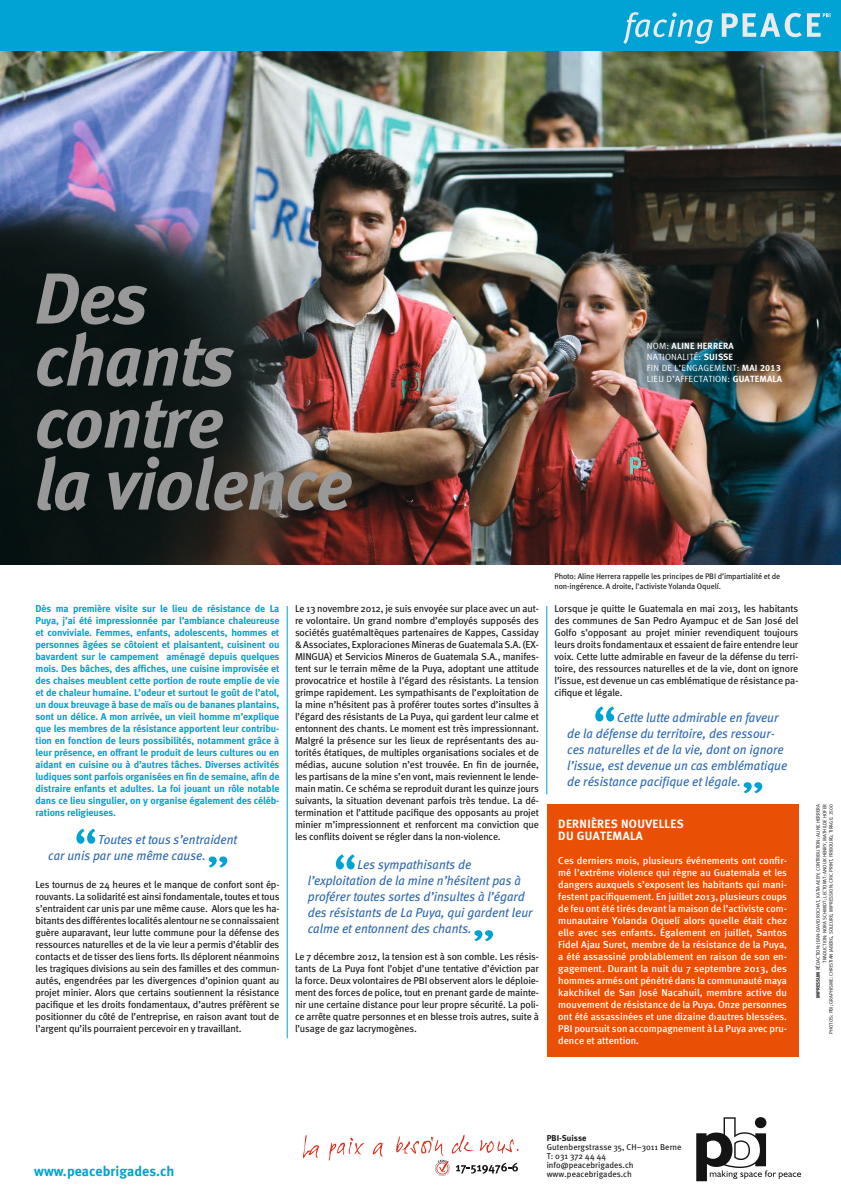
<style>
.page{position:relative;width:841px;height:1191px;background:#fff}
.page>*{position:absolute;margin:0;border:0;box-sizing:border-box;transform-origin:0 0}
.t1{font:italic 72px/62px "Meta Bold LF";letter-spacing:-.015em;color:#999}
.t2{font:14px "Meta Bold LF";letter-spacing:.005em;color:#00a3d3}
.t3{font:italic 13px/16px "Meta";color:#2b69b1;scale:.96 1}
.t4{font:12px/12px "Meta Bold LF";letter-spacing:.06em;color:#fff}
.t5{font:10px/12px "Meta";letter-spacing:-.015em;color:#131413;text-align:justify}
.t6{font:10px/12px "Meta Bold LF";letter-spacing:-.015em;color:#00a3d3;text-align:justify}
.t7{font:500 10px/12px "Meta";color:#fff;text-align:justify}
.t8{font:9px/11px "Meta Normal LF";letter-spacing:.025em;color:#fff}
.t9{font:9px "Meta Bold LF";letter-spacing:.025em;color:#fff}
.t10{font:8.5px/8.7px "Meta";letter-spacing:.005em;color:#131413}
.t11{font:8.5px "Meta Bold LF";letter-spacing:.005em;color:#131413}
.t12{font:8px/10px "Meta";letter-spacing:-.015em;color:#131413}
.t13{font:5px/6.5px "Meta Normal LF";color:#131413;text-align:right}
.s1{font-family:"Meta Normal LF"}
.s2{font-family:"Meta Bold LF"}
.s3{font-family:"Meta";font-weight:700}
</style>
<div class="page">
<div style="left:0;top:0;width:841px;height:564px;background:#00a3d3"></div>
<img style="left:0;top:51px;width:841px;height:513px">
<hr style="left:546px;top:606px;width:1px;height:188px;background:#00a3d3">
<hr style="left:287px;top:606px;width:1px;height:432px;background:#00a3d3">
<svg style="left:696px;top:1117px;width:105px;height:64px"></svg>
<svg style="left:303px;top:1135px;width:215px;height:41px"></svg>
<svg style="left:336px;top:854px;width:19px;height:15px"></svg>
<svg style="left:474px;top:930px;width:19px;height:11px"></svg>
<svg style="left:595px;top:706px;width:19px;height:15px"></svg>
<svg style="left:743px;top:782px;width:19px;height:11px"></svg>
<svg style="left:76px;top:829px;width:19px;height:15px"></svg>
<svg style="left:209px;top:856px;width:18px;height:12px"></svg>
<svg style="left:623px;top:12px;width:207px;height:32px"></svg>
<div style="left:547px;top:804px;width:251px;height:252px;background:#ea4f06"></div>
<h1 class="t1" style="left:35px;top:267px;width:319px">Des chants contre<br>la violence</h1>
<p class="t9" style="left:647px;top:341px;width:89px"><span class="s1">NOM:</span> ALINE HERRERA</p>
<p class="t8" style="left:647px;top:351px;width:136px">NATIONALITÉ: <span class="s2">Suisse<br></span>FIN DE L’ENGAGEMENT: <span class="s2">mai 2013<br></span>LIEU D’AFFECTATION: <span class="s2">Guatemala</span></p>
<p class="t6" style="left:36px;top:602px;width:245px">Dès ma première visite sur le lieu de résistance de La Puya, j’ai été impressionnée par l’ambiance chaleureuse et conviviale. Femmes, enfants, adolescents, hommes et personnes âgées se côtoient et plaisantent, cuisinent ou bavardent sur le campement aménagé depuis quelques mois. Des bâches, des affiches, une cuisine improvisée et des chaises meublent cette portion de route emplie de vie et de chaleur humaine. L’odeur et surtout le goût de l’atol, un doux breuvage à base de maïs ou de bananes plantains, sont un délice. A mon arrivée, un vieil homme m’explique que les membres de la résistance apportent leur contribu&shy;tion en fonction de leurs possibilités, notamment grâce à leur présence, en offrant le produit de leurs cultures ou en aidant en cuisine ou à d’autres tâches. Diverses activités ludiques sont parfois organisées en fin de semaine, afin de distraire enfants et adultes. La foi jouant un rôle notable dans ce lieu singulier, on y organise également des céléb&shy;rations religieuses.</p>
<h3 class="t3" style="left:48px;top:831px;width:198px;text-indent:50px">Toutes et tous s’entraident car unis par une même cause.</h3>
<p class="t5" style="left:36px;top:878px;width:245px">Les tournus de 24 heures et le manque de confort sont ép&shy;rouvants. La solidarité est ainsi fondamentale, toutes et tous s’entraident car unis par une même cause. Alors que les ha&shy;bitants des différentes localités alentour ne se connaissaient guère auparavant, leur lutte commune pour la défense des ressources naturelles et de la vie leur a permis d’établir des contacts et de tisser des liens forts. Ils déplorent néanmoins les tragiques divisions au sein des familles et des commun&shy;autés, engendrées par les divergences d’opinion quant au projet minier. Alors que certains soutiennent la résistance pacifique et les droits fondamentaux, d’autres préfèrent se positionner du côté de l’entreprise, en raison avant tout de l’argent qu’ils pourraient percevoir en y travaillant.</p>
<p class="t5" style="left:295px;top:602px;width:245px">Le 13 novembre 2012, je suis envoyée sur place avec un aut&shy;re volontaire. Un grand nombre d’employés supposés des sociétés guatémaltèques partenaires de Kappes, Cassiday &amp; Associates, Exploraciones Mineras de Guatemala S.A. (EX-MINGUA) et Servicios Mineros de Guatemala S.A., manifes&shy;tent sur le terrain même de la Puya, adoptant une attitude provocatrice et hostile à l’égard des résistants. La tension grimpe rapidement. Les sympathisants de l’exploitation de la mine n’hésitent pas à proférer toutes sortes d’insultes à l’égard des résistants de La Puya, qui gardent leur calme et entonnent des chants. Le moment est très impressionnant.<br>Malgré la présence sur les lieux de représentants des au&shy;torités étatiques, de multiples organisations sociales et de médias, aucune solution n’est trouvée. En fin de journée, les partisans de la mine s’en vont, mais reviennent le lende&shy;main matin. Ce schéma se reproduit durant les quinze jours suivants, la situation devenant parfois très tendue. La dé&shy;termination et l’attitude pacifique des opposants au projet minier m’impressionnent et renforcent ma conviction que les conflits doivent se régler dans la non-violence.</p>
<h3 class="t3" style="left:308px;top:857px;width:236px;text-indent:50px">Les sympathisants de l’exploitation de la mine n’hésitent pas à proférer toutes sortes d’insultes à l’égard des résistants de La Puya, qui gardent leur calme et entonnent des chants.</h3>
<p class="t5" style="left:295px;top:950px;width:245px">Le 7 décembre 2012, la tension est à son comble. Les résis&shy;tants de La Puya font l’objet d’une tentative d’éviction par la force. Deux volontaires de PBI observent alors le déploie&shy;ment des forces de police, tout en prenant garde de mainte&shy;nir une certaine distance pour leur propre sécurité. La poli&shy;ce arrête quatre personnes et en blesse trois autres, suite à l’usage de gaz lacrymogènes.</p>
<p class="t12" style="left:554px;top:571px;width:227px">Photo: Aline Herrera rappelle les principes de PBI d’impartialité et de non-ingérence. A droite, l’activiste Yolanda Oquelí.</p>
<p class="t5" style="left:554px;top:602px;width:245px">Lorsque je quitte le Guatemala en mai 2013, les habitants des communes de San Pedro Ayampuc et de San José del Golfo s’opposant au projet minier revendiquent toujours leurs droits fondamentaux et essaient de faire entendre leur voix. Cette lutte admirable en faveur de la défense du terri&shy;toire, des ressources naturelles et de la vie, dont on ignore l’issue, est devenue un cas emblématique de résistance pa&shy;cifique et légale.</p>
<h3 class="t3" style="left:567px;top:709px;width:231px;text-indent:50px">Cette lutte admirable en faveur de la défense du territoire, des ressour&shy;ces naturelles et de la vie, dont on ignore l’issue, est devenue un cas emblématique de résistance pacifique et légale.</h3>
<p class="t4" style="left:558px;top:818px;width:15px">Derni</p>
<p class="t4" style="left:591px;top:818px;width:14px">ères</p>
<p class="t4" style="left:558px;top:818px;width:102px;text-indent:63px">nouvelles dU Guatemala</p>
<p class="t7" style="left:558px;top:855px;width:230px">Ces derniers mois, plusieurs événements ont confir&shy;mé l’extrême violence qui règne au Guatemala et les dangers auxquels s’exposent les habitants qui mani&shy;festent pacifiquement. En juillet 2013, plusieurs coups de feu ont été tirés devant la maison de l’activiste com&shy;munautaire Yolanda Oquelí alors qu›elle était chez elle avec ses enfants. Également en juillet, Santos Fidel Ajau Suret, membre de la résistance de la Puya, a été assassiné problablement en raison de son en&shy;gagement. Durant la nuit du 7 septembre 2013, des hommes armés ont pénétré dans la communauté maya kakchikel de San José Nacahuil, membre active du mouvement de résistance de la Puya. Onze personnes ont été assassinées et une dizaine d›autres blessées.<br>PBI poursuit son accompagnement à La Puya avec pru&shy;dence et attention.</p>
<p class="t13" style="left:815px;top:1034px;width:231px;rotate:-90deg"><span class="s3">Impressum</span> RÉDACTION: JEAN-DAVID ROCHAT, KATIA AEBY; CONTRIBUTION: ALINE H ERRERA<br>TRADUCTION: NORA SCHMIDT; LECTORAT: ANOUK H ENRY, MATHILDE HOFER<br>PHOTOS: PBI ; GRAPHISME: CHRISTIAN JABERG, SOLEURE; I MPRESSION: CRIC PRINT, FRIBOURG ; TIRAGE: 2500</p>
<h2 class="t2" style="left:34px;top:1163px;width:142px">www.peacebrigades.ch</h2>
<p class="t11" style="left:546px;top:1133px;width:41px">PBI-Suisse</p>
<p class="t10" style="left:546px;top:1142px;width:136px">Gutenbergstrasse 35, CH–3011 Berne<br>T: 031 372 44 44</p>
<p class="t10" style="left:546px;top:1161px;width:89px">info@peacebrigades.ch www.peacebrigades.ch</p>
</div>
